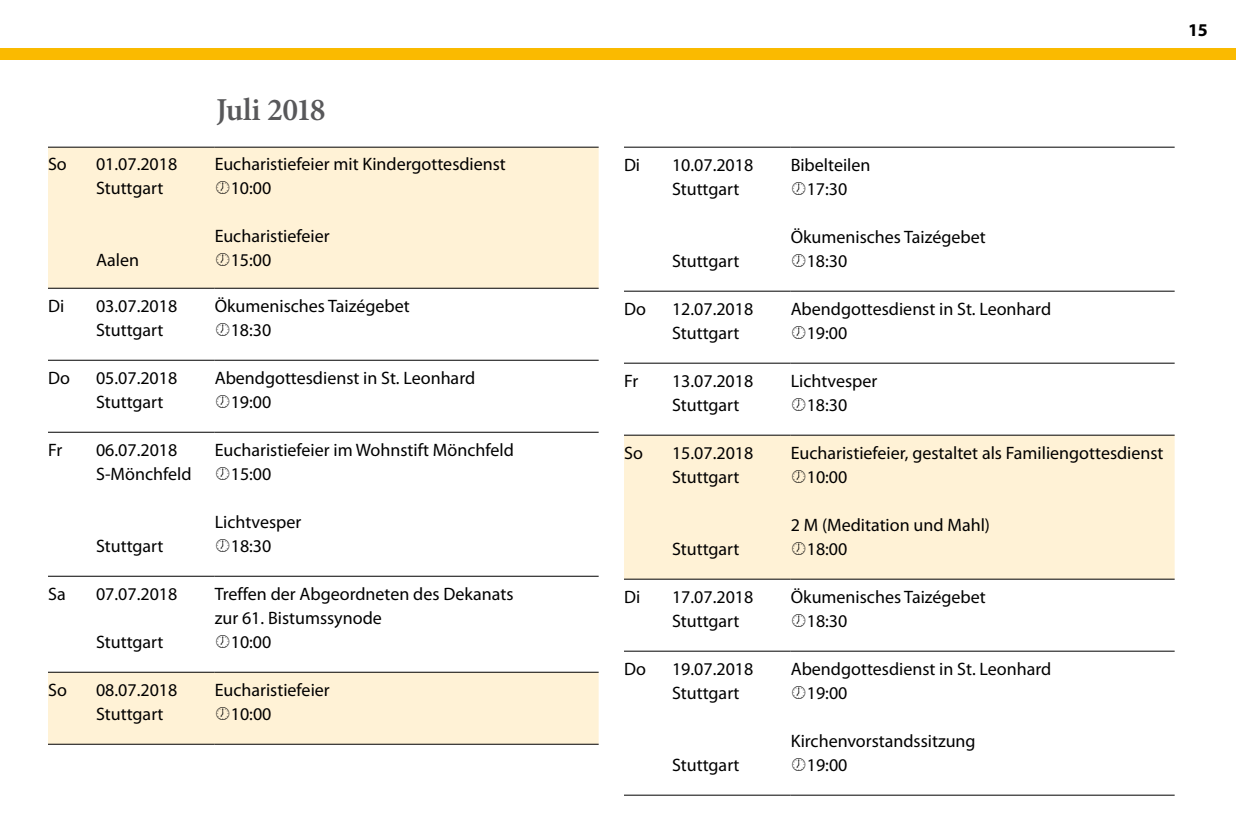
<style>
.page{position:relative;width:1236px;height:840px;background:#fff}
.page>*{position:absolute;margin:0;border:0;box-sizing:border-box;transform-origin:0 0}
.t1{font:600 32px "Minion Pro";letter-spacing:-.03em;color:#58585a}
.t2{font:18px/24px "Myriad Pro";color:#000}
.t3{font:700 18px "Myriad Pro";color:#000}
</style>
<div class="page">
<div style="left:0;top:48px;width:1236px;height:12px;background:#faba00"></div>
<div style="left:624px;top:436px;width:551px;height:143px;background:#fff2d6"></div>
<hr style="left:624px;top:147px;width:48px;height:1px;background:#000">
<hr style="left:672px;top:147px;width:119px;height:1px;background:#000">
<hr style="left:791px;top:147px;width:384px;height:1px;background:#000">
<hr style="left:624px;top:291px;width:48px;height:1px;background:#000">
<hr style="left:672px;top:291px;width:119px;height:1px;background:#000">
<hr style="left:791px;top:291px;width:384px;height:1px;background:#000">
<hr style="left:624px;top:363px;width:48px;height:1px;background:#000">
<hr style="left:672px;top:363px;width:119px;height:1px;background:#000">
<hr style="left:791px;top:363px;width:384px;height:1px;background:#000">
<hr style="left:624px;top:435px;width:48px;height:1px;background:#000">
<hr style="left:672px;top:435px;width:119px;height:1px;background:#000">
<hr style="left:791px;top:435px;width:384px;height:1px;background:#000">
<hr style="left:624px;top:579px;width:48px;height:1px;background:#000">
<hr style="left:672px;top:579px;width:119px;height:1px;background:#000">
<hr style="left:791px;top:579px;width:384px;height:1px;background:#000">
<hr style="left:624px;top:651px;width:48px;height:1px;background:#000">
<hr style="left:672px;top:651px;width:119px;height:1px;background:#000">
<hr style="left:791px;top:651px;width:384px;height:1px;background:#000">
<hr style="left:624px;top:795px;width:48px;height:1px;background:#000">
<hr style="left:672px;top:795px;width:119px;height:1px;background:#000">
<hr style="left:791px;top:795px;width:384px;height:1px;background:#000">
<svg style="left:48px;top:148px;width:551px;height:596px"></svg>
<hr style="left:48px;top:147px;width:48px;height:1px;background:#000">
<hr style="left:96px;top:147px;width:119px;height:1px;background:#000">
<hr style="left:215px;top:147px;width:384px;height:1px;background:#000">
<hr style="left:48px;top:288px;width:48px;height:1px;background:#000">
<hr style="left:96px;top:288px;width:119px;height:1px;background:#000">
<hr style="left:215px;top:288px;width:384px;height:1px;background:#000">
<hr style="left:48px;top:360px;width:48px;height:1px;background:#000">
<hr style="left:96px;top:360px;width:119px;height:1px;background:#000">
<hr style="left:215px;top:360px;width:384px;height:1px;background:#000">
<hr style="left:48px;top:432px;width:48px;height:1px;background:#000">
<hr style="left:96px;top:432px;width:119px;height:1px;background:#000">
<hr style="left:215px;top:432px;width:384px;height:1px;background:#000">
<hr style="left:48px;top:576px;width:48px;height:1px;background:#000">
<hr style="left:96px;top:576px;width:119px;height:1px;background:#000">
<hr style="left:215px;top:576px;width:384px;height:1px;background:#000">
<hr style="left:48px;top:672px;width:48px;height:1px;background:#000">
<hr style="left:96px;top:672px;width:119px;height:1px;background:#000">
<hr style="left:215px;top:672px;width:384px;height:1px;background:#000">
<hr style="left:48px;top:744px;width:48px;height:1px;background:#000">
<hr style="left:96px;top:744px;width:119px;height:1px;background:#000">
<hr style="left:215px;top:744px;width:384px;height:1px;background:#000">
<svg style="left:792px;top:470px;width:13px;height:13px"></svg>
<svg style="left:792px;top:542px;width:13px;height:13px"></svg>
<svg style="left:216px;top:180px;width:13px;height:14px"></svg>
<svg style="left:216px;top:252px;width:13px;height:14px"></svg>
<svg style="left:216px;top:323px;width:13px;height:13px"></svg>
<svg style="left:216px;top:395px;width:13px;height:13px"></svg>
<svg style="left:216px;top:467px;width:13px;height:13px"></svg>
<svg style="left:216px;top:539px;width:13px;height:13px"></svg>
<svg style="left:216px;top:635px;width:13px;height:13px"></svg>
<svg style="left:216px;top:707px;width:13px;height:13px"></svg>
<h1 class="t1" style="left:216px;top:88px;width:111px">Juli 2018</h1>
<p class="t2" style="left:48px;top:151px;width:20px">So</p>
<p class="t2" style="left:96px;top:151px;width:83px">01.07.2018</p>
<p class="t2" style="left:215px;top:151px;width:293px">Eucharistiefeier mit Kindergottesdienst</p>
<p class="t2" style="left:96px;top:175px;width:69px">Stuttgart</p>
<p class="t2" style="left:231px;top:175px;width:42px">10:00</p>
<p class="t2" style="left:215px;top:223px;width:117px">Eucharistiefeier</p>
<p class="t2" style="left:96px;top:247px;width:45px">Aalen</p>
<p class="t2" style="left:231px;top:247px;width:42px">15:00</p>
<p class="t2" style="left:48px;top:294px;width:18px">Di</p>
<p class="t2" style="left:96px;top:294px;width:83px">03.07.2018</p>
<p class="t2" style="left:215px;top:294px;width:197px">Ökumenisches Taizégebet</p>
<p class="t2" style="left:96px;top:318px;width:69px">Stuttgart</p>
<p class="t2" style="left:231px;top:318px;width:42px">18:30</p>
<p class="t2" style="left:48px;top:366px;width:23px">Do</p>
<p class="t2" style="left:96px;top:366px;width:83px">05.07.2018</p>
<p class="t2" style="left:215px;top:366px;width:262px">Abendgottesdienst in St. Leonhard</p>
<p class="t2" style="left:96px;top:390px;width:69px">Stuttgart</p>
<p class="t2" style="left:231px;top:390px;width:42px">19:00</p>
<p class="t2" style="left:48px;top:438px;width:16px">Fr</p>
<p class="t2" style="left:96px;top:438px;width:83px">06.07.2018</p>
<p class="t2" style="left:215px;top:438px;width:301px">Eucharistiefeier im Wohnstift Mönchfeld</p>
<p class="t2" style="left:96px;top:462px;width:97px">S-Mönchfeld</p>
<p class="t2" style="left:231px;top:462px;width:42px">15:00</p>
<p class="t2" style="left:215px;top:510px;width:88px">Lichtvesper</p>
<p class="t2" style="left:96px;top:534px;width:69px">Stuttgart</p>
<p class="t2" style="left:231px;top:534px;width:42px">18:30</p>
<p class="t2" style="left:48px;top:582px;width:19px">Sa</p>
<p class="t2" style="left:96px;top:582px;width:83px">07.07.2018</p>
<p class="t2" style="left:215px;top:582px;width:300px">Treffen der Abgeordneten des Dekanats zur 61. Bistumssynode</p>
<p class="t2" style="left:96px;top:630px;width:69px">Stuttgart</p>
<p class="t2" style="left:231px;top:630px;width:42px">10:00</p>
<p class="t2" style="left:48px;top:678px;width:20px">So</p>
<p class="t2" style="left:96px;top:678px;width:83px">08.07.2018</p>
<p class="t2" style="left:215px;top:678px;width:117px">Eucharistiefeier</p>
<p class="t2" style="left:96px;top:702px;width:69px">Stuttgart</p>
<p class="t2" style="left:231px;top:702px;width:42px">10:00</p>
<p class="t3" style="left:1188px;top:18px;width:21px">15</p>
<p class="t2" style="left:624px;top:153px;width:18px">Di</p>
<p class="t2" style="left:672px;top:153px;width:83px">10.07.2018</p>
<p class="t2" style="left:791px;top:153px;width:81px">Bibelteilen</p>
<p class="t2" style="left:672px;top:177px;width:69px">Stuttgart</p>
<p class="t2" style="left:807px;top:177px;width:42px">17:30</p>
<p class="t2" style="left:791px;top:225px;width:197px">Ökumenisches Taizégebet</p>
<p class="t2" style="left:672px;top:249px;width:69px">Stuttgart</p>
<p class="t2" style="left:807px;top:249px;width:42px">18:30</p>
<p class="t2" style="left:624px;top:297px;width:23px">Do</p>
<p class="t2" style="left:672px;top:297px;width:83px">12.07.2018</p>
<p class="t2" style="left:791px;top:297px;width:262px">Abendgottesdienst in St. Leonhard</p>
<p class="t2" style="left:672px;top:321px;width:69px">Stuttgart</p>
<p class="t2" style="left:807px;top:321px;width:42px">19:00</p>
<p class="t2" style="left:624px;top:369px;width:16px">Fr</p>
<p class="t2" style="left:672px;top:369px;width:83px">13.07.2018</p>
<p class="t2" style="left:791px;top:369px;width:88px">Lichtvesper</p>
<p class="t2" style="left:672px;top:393px;width:69px">Stuttgart</p>
<p class="t2" style="left:807px;top:393px;width:42px">18:30</p>
<p class="t2" style="left:624px;top:441px;width:20px">So</p>
<p class="t2" style="left:672px;top:441px;width:83px">15.07.2018</p>
<p class="t2" style="left:791px;top:441px;width:374px">Eucharistiefeier, gestaltet als Familiengottesdienst</p>
<p class="t2" style="left:672px;top:465px;width:69px">Stuttgart</p>
<p class="t2" style="left:807px;top:465px;width:42px">10:00</p>
<p class="t2" style="left:791px;top:513px;width:201px">2 M (Meditation und Mahl)</p>
<p class="t2" style="left:672px;top:537px;width:69px">Stuttgart</p>
<p class="t2" style="left:807px;top:537px;width:42px">18:00</p>
<p class="t2" style="left:624px;top:585px;width:18px">Di</p>
<p class="t2" style="left:672px;top:585px;width:83px">17.07.2018</p>
<p class="t2" style="left:791px;top:585px;width:197px">Ökumenisches Taizégebet</p>
<p class="t2" style="left:672px;top:609px;width:69px">Stuttgart</p>
<p class="t2" style="left:807px;top:609px;width:42px">18:30</p>
<p class="t2" style="left:624px;top:657px;width:23px">Do</p>
<p class="t2" style="left:672px;top:657px;width:83px">19.07.2018</p>
<p class="t2" style="left:791px;top:657px;width:262px">Abendgottesdienst in St. Leonhard</p>
<p class="t2" style="left:672px;top:681px;width:69px">Stuttgart</p>
<p class="t2" style="left:807px;top:681px;width:42px">19:00</p>
<p class="t2" style="left:791px;top:729px;width:186px">Kirchenvorstandssitzung</p>
<p class="t2" style="left:672px;top:753px;width:69px">Stuttgart</p>
<p class="t2" style="left:807px;top:753px;width:42px">19:00</p>
</div>
